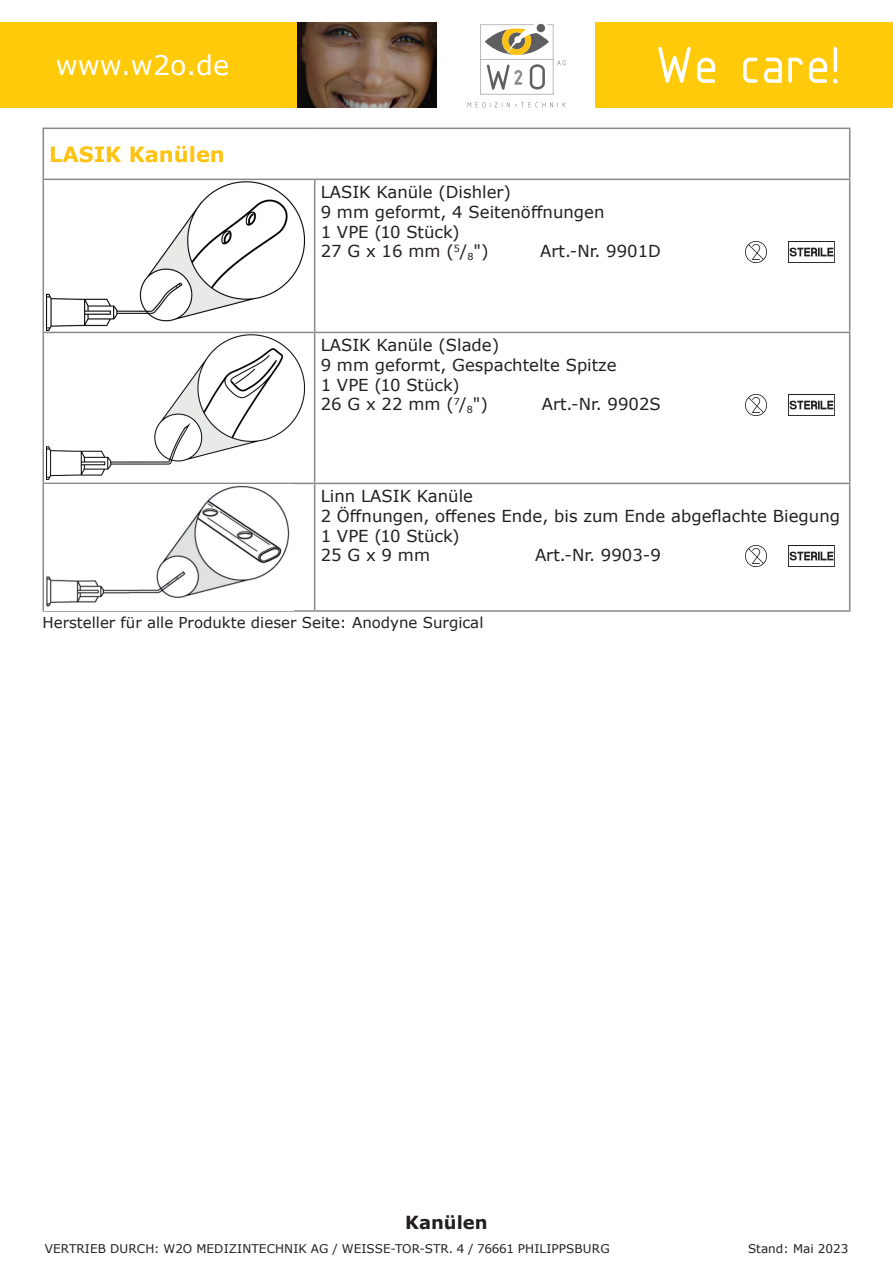
<style>
.page{position:relative;width:893px;height:1263px;background:#fff}
.page>*{position:absolute;margin:0;border:0;box-sizing:border-box;transform-origin:0 0}
.t1{font:54px "Isonorm 3098";letter-spacing:.035em;color:#fff}
.t2{font:27px "Verdana";color:#fff}
.t3{font:700 21px "Verdana";color:#fec210}
.t4{font:700 18px "Verdana";color:#231f20}
.t5{font:16.5px/19.8px "Verdana";color:#231f20}
.t6{font:15px "Verdana";color:#231f20}
.t7{font:12px "Verdana";letter-spacing:.01em;color:#231f20}
</style>
<div class="page">
<img style="left:298px;top:22px;width:139px;height:85px">
<div style="left:0;top:22px;width:298px;height:85px;background:#feca0a"></div>
<div style="left:480px;top:59px;width:73px;height:36px;border:1px solid #babbbe"></div>
<svg style="left:468px;top:102px;width:98px;height:5px"></svg>
<svg style="left:480px;top:24px;width:86px;height:66px"></svg>
<div style="left:595px;top:22px;width:298px;height:85px;background:#feca0a"></div>
<hr style="left:43px;top:129px;width:1px;height:50px;background:#86888b">
<hr style="left:43px;top:180px;width:1px;height:152px;background:#86888b">
<hr style="left:43px;top:333px;width:1px;height:150px;background:#86888b">
<hr style="left:43px;top:484px;width:1px;height:126px;background:#86888b">
<hr style="left:43px;top:128px;width:272px;height:1px;background:#86888b">
<hr style="left:315px;top:128px;width:535px;height:1px;background:#86888b">
<hr style="left:849px;top:129px;width:1px;height:50px;background:#86888b">
<hr style="left:43px;top:179px;width:272px;height:1px;background:#86888b">
<hr style="left:315px;top:179px;width:535px;height:1px;background:#86888b">
<hr style="left:314px;top:180px;width:1px;height:152px;background:#86888b">
<hr style="left:849px;top:180px;width:1px;height:152px;background:#86888b">
<hr style="left:43px;top:332px;width:272px;height:1px;background:#86888b">
<hr style="left:315px;top:332px;width:535px;height:1px;background:#86888b">
<hr style="left:314px;top:333px;width:1px;height:150px;background:#86888b">
<hr style="left:849px;top:333px;width:1px;height:150px;background:#86888b">
<hr style="left:43px;top:483px;width:272px;height:1px;background:#86888b">
<hr style="left:315px;top:483px;width:535px;height:1px;background:#86888b">
<hr style="left:314px;top:484px;width:1px;height:126px;background:#86888b">
<hr style="left:849px;top:484px;width:1px;height:126px;background:#86888b">
<hr style="left:43px;top:610px;width:272px;height:2px;background:#86888b">
<hr style="left:315px;top:610px;width:535px;height:2px;background:#86888b">
<img style="left:47px;top:182px;width:257px;height:148px">
<img style="left:47px;top:335px;width:257px;height:145px">
<img style="left:46px;top:486px;width:244px;height:121px">
<img style="left:788px;top:241px;width:46px;height:22px">
<img style="left:745px;top:241px;width:22px;height:22px">
<img style="left:788px;top:394px;width:46px;height:22px">
<img style="left:745px;top:394px;width:22px;height:22px">
<img style="left:788px;top:545px;width:46px;height:22px">
<img style="left:745px;top:545px;width:22px;height:22px">
<h2 class="t2" style="left:56px;top:47px;width:175px">www.w2o.de</h2>
<h1 class="t1" style="left:658px;top:38px;width:186px">We care!</h1>
<p class="t3" style="left:49px;top:139px;width:177px">LASIK Kanülen</p>
<p class="t5" style="left:321px;top:182px;width:285px">LASIK Kanüle (Dishler)<br>9 mm geformt, 4 Seitenöffnungen<br>1 VPE (10 Stück)<br>27 G x 16 mm (<sup>5</sup>/<sub>8</sub>")</p>
<p class="t5" style="left:540px;top:241px;width:122px">Art.-Nr. 9901D</p>
<p class="t5" style="left:321px;top:335px;width:297px">LASIK Kanüle (Slade)<br>9 mm geformt, Gespachtelte Spitze<br>1 VPE (10 Stück)<br>26 G x 22 mm (<sup>7</sup>/<sub>8</sub>")</p>
<p class="t5" style="left:542px;top:394px;width:121px">Art.-Nr. 9902S</p>
<p class="t5" style="left:321px;top:486px;width:521px">Linn LASIK Kanüle<br>2 Öffnungen, offenes Ende, bis zum Ende abgeflachte Biegung<br>1 VPE (10 Stück)<br>25 G x 9 mm</p>
<p class="t5" style="left:535px;top:545px;width:127px">Art.-Nr. 9903-9</p>
<p class="t6" style="left:43px;top:612px;width:442px">Hersteller für alle Produkte dieser Seite: Anodyne Surgical</p>
<p class="t4" style="left:405px;top:1210px;width:84px">Kanülen</p>
<p class="t7" style="left:45px;top:1240px;width:566px">VERTRIEB DURCH: W2O MEDIZINTECHNIK AG / WEISSE-TOR-STR. 4 / 76661 PHILIPPSBURG</p>
<p class="t7" style="left:748px;top:1240px;width:102px">Stand: Mai 2023</p>
</div>
